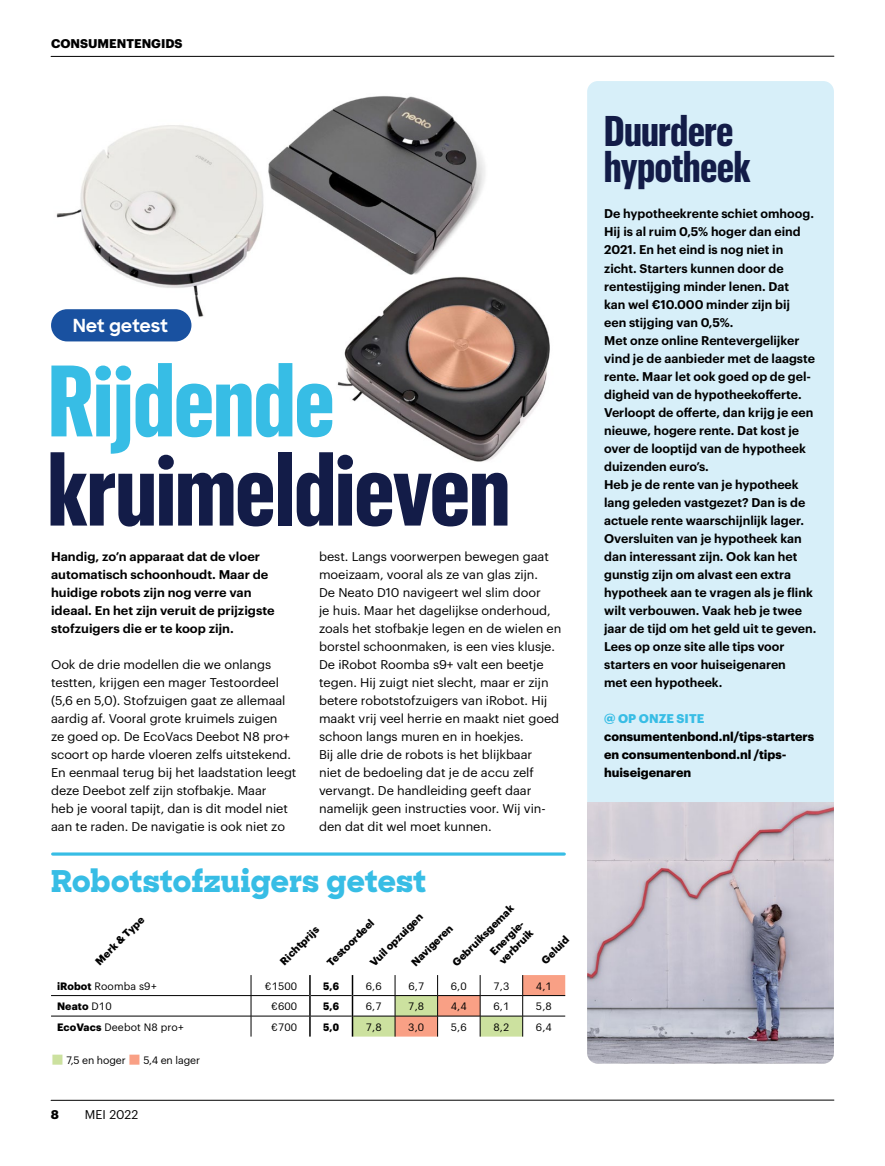
<style>
.page{position:relative;width:885px;height:1166px;background:#fff}
.page>*{position:absolute;margin:0;border:0;box-sizing:border-box;transform-origin:0 0}
.t1{font:700 99px "Graphik X Cond";letter-spacing:-.005em;color:#131c48}
.t2{font:700 99px "Graphik X Cond";letter-spacing:-.005em;color:#37bde5}
.t3{font:700 42px/36px "Graphik X Cond";letter-spacing:-.005em;color:#131c48}
.t4{font:800 30px "Sharp Slab";letter-spacing:-.015em;color:#37bde5}
.t5{font:700 18px "Sharp Sans";letter-spacing:-.015em;color:#fff}
.t6{font:600 12.3px/18px "Graphik";color:#000}
.t7{font:12.3px/18px "Graphik";letter-spacing:-.005em;color:#000}
.t8{font:700 12.3px/18px "Graphik";color:#000}
.t9{font:700 12.3px "Graphik";letter-spacing:.005em;color:#37bde5}
.t10{font:700 10.5px "Graphik";letter-spacing:.01em;color:#000}
.t11{font:10.5px "Graphik";letter-spacing:.01em;color:#000}
.t12{font:10.5px "Graphik";letter-spacing:-.01em;color:#000}
.s1{font-weight:700}
.s2{font-weight:400}
.s3{color:#cce19f}
.s4{color:#f9a085}
</style>
<div class="page">
<hr style="left:51px;top:1099px;width:782px;height:1px;background:#000">
<hr style="left:51px;top:56px;width:782px;height:1px;background:#000">
<img style="left:51px;top:125px;width:198px;height:199px">
<img style="left:249px;top:96px;width:236px;height:176px">
<div style="left:587px;top:81px;width:246px;height:767px;background:#d7eff9;border-radius:11px"></div>
<hr style="left:53px;top:852px;width:511px;height:3px;background:#37bde5">
<img style="left:587px;top:802px;width:246px;height:261px">
<div style="left:51px;top:309px;width:140px;height:32px;background:#1951a0;border-radius:16px"></div>
<hr style="left:51px;top:995px;width:200px;height:1px;background:#000">
<hr style="left:251px;top:995px;width:58px;height:1px;background:#000">
<hr style="left:311px;top:995px;width:41px;height:1px;background:#000">
<hr style="left:51px;top:1015px;width:200px;height:1px;background:#000">
<hr style="left:251px;top:1015px;width:58px;height:1px;background:#000">
<svg style="left:251px;top:975px;width:1px;height:61px"></svg>
<hr style="left:311px;top:1015px;width:41px;height:1px;background:#000">
<hr style="left:309px;top:974px;width:2px;height:21px;background:#000">
<hr style="left:309px;top:995px;width:2px;height:20px;background:#000">
<hr style="left:309px;top:1015px;width:2px;height:21px;background:#000">
<svg style="left:352px;top:975px;width:213px;height:61px"></svg>
<img style="left:337px;top:272px;width:213px;height:190px">
<p class="t8" style="left:51px;top:34px;width:133px">CONSUMENTENGIDS</p>
<h3 class="t5" style="left:73px;top:312px;width:97px">Net getest</h3>
<h1 class="t2" style="left:48px;top:330px;width:288px">Rijdende</h1>
<h1 class="t1" style="left:48px;top:419px;width:464px">kruimeldieven</h1>
<p class="t7" style="left:319px;top:546px;width:244px">best. Langs voorwerpen bewegen gaat moeizaam, vooral als ze van glas zijn.<br>De Neato D10 navigeert wel slim door<br>je huis. Maar het dagelijkse onderhoud, zoals het stofbakje legen en de wielen en borstel schoonmaken, is een vies klusje.<br>De iRobot Roomba s9+ valt een beetje tegen. Hij zuigt niet slecht, maar er zijn betere robotstofzuigers van iRobot. Hij maakt vrij veel herrie en maakt niet goed schoon langs muren en in hoekjes.<br>Bij alle drie de robots is het blijkbaar<br>niet de bedoeling dat je de accu zelf vervangt. De handleiding geeft daar namelijk geen instructies voor. Wij vin&shy;den dat dit wel moet kunnen.</p>
<h3 class="t4" style="left:51px;top:859px;width:376px">Robotstofzuigers getest</h3>
<p class="t10" style="left:91px;top:957px;width:66px;rotate:-45deg">Merk &amp; Type</p>
<p class="t10" style="left:276px;top:957px;width:52px;rotate:-45deg">Richtprijs</p>
<p class="t10" style="left:323px;top:958px;width:63px;rotate:-45deg">Testoordeel</p>
<p class="t6" style="left:51px;top:546px;width:225px">Handig, zo’n apparaat dat de vloer automatisch schoonhoudt. Maar de huidige robots zijn nog verre van ideaal. En het zijn veruit de prijzigste stofzuigers die er te koop zijn.</p>
<p class="t7" style="left:51px;top:654px;width:247px">Ook de drie modellen die we onlangs testten, krijgen een mager Testoordeel (5,6 en 5,0). Stofzuigen gaat ze allemaal aardig af. Vooral grote kruimels zuigen<br>ze goed op. De EcoVacs Deebot N8 pro+ scoort op harde vloeren zelfs uitstekend.<br>En eenmaal terug bij het laadstation leegt deze Deebot zelf zijn stofbakje. Maar<br>heb je vooral tapijt, dan is dit model niet aan te raden. De navigatie is ook niet zo</p>
<p class="t10" style="left:448px;top:958px;width:83px;rotate:-45deg">Gebruiksgemak</p>
<p class="t10" style="left:366px;top:958px;width:71px;rotate:-45deg">Vuil opzuigen</p>
<p class="t10" style="left:407px;top:958px;width:55px;rotate:-45deg">Navigeren</p>
<p class="t10" style="left:486px;top:947px;width:47px;rotate:-45deg">Energie-</p>
<p class="t10" style="left:495px;top:955px;width:45px;rotate:-45deg">verbruik</p>
<p class="t10" style="left:537px;top:955px;width:36px;rotate:-45deg">Geluid</p>
<p class="t11" style="left:57px;top:977px;width:101px"><span class="s1">iRobot</span> Roomba s9+</p>
<p class="t11" style="left:265px;top:977px;width:33px">€1500</p>
<p class="t10" style="left:323px;top:977px;width:17px">5,6</p>
<p class="t11" style="left:366px;top:977px;width:17px">6,6</p>
<p class="t11" style="left:408px;top:977px;width:17px">6,7</p>
<p class="t11" style="left:451px;top:977px;width:17px">6,0</p>
<p class="t11" style="left:493px;top:977px;width:17px">7,3</p>
<p class="t11" style="left:536px;top:977px;width:17px">4,1</p>
<p class="t10" style="left:57px;top:997px;width:56px">Neato <span class="s2">D10</span></p>
<p class="t11" style="left:271px;top:998px;width:27px">€600</p>
<p class="t10" style="left:323px;top:997px;width:17px">5,6</p>
<p class="t11" style="left:366px;top:998px;width:17px">6,7</p>
<p class="t11" style="left:408px;top:998px;width:17px">7,8</p>
<p class="t11" style="left:451px;top:998px;width:17px">4,4</p>
<p class="t11" style="left:493px;top:998px;width:17px">6,1</p>
<p class="t11" style="left:536px;top:998px;width:17px">5,8</p>
<p class="t11" style="left:57px;top:1018px;width:129px"><span class="s1">EcoVacs</span> Deebot N8 pro+</p>
<p class="t11" style="left:271px;top:1018px;width:27px">€700</p>
<p class="t10" style="left:323px;top:1018px;width:17px">5,0</p>
<p class="t11" style="left:366px;top:1018px;width:17px">7,8</p>
<p class="t11" style="left:408px;top:1018px;width:17px">3,0</p>
<p class="t11" style="left:451px;top:1018px;width:17px">5,6</p>
<p class="t11" style="left:493px;top:1018px;width:17px">8,2</p>
<p class="t11" style="left:536px;top:1018px;width:17px">6,4</p>
<p class="t12" style="left:51px;top:1051px;width:150px"><span class="s3">■</span> 7,5 en hoger <span class="s4">■</span> 5,4 en lager</p>
<p class="t8" style="left:51px;top:1104px;width:10px">8</p>
<p class="t7" style="left:85px;top:1104px;width:55px">MEI 2022</p>
<h2 class="t3" style="left:604px;top:110px;width:148px">Duurdere hypotheek</h2>
<p class="t6" style="left:604px;top:204px;width:214px">De hypotheekrente schiet omhoog.<br>Hij is al ruim 0,5% hoger dan eind<br>2021. En het eind is nog niet in zicht. Starters kunnen door de rentestijging minder lenen. Dat<br>kan wel €10.000 minder zijn bij<br>een stijging van 0,5%.<br>Met onze online Rentevergelijker vind je de aanbieder met de laagste rente. Maar let ook goed op de gel&shy;digheid van de hypotheekofferte.<br>Verloopt de offerte, dan krijg je een nieuwe, hogere rente. Dat kost je over de looptijd van de hypotheek duizenden euro’s.<br>Heb je de rente van je hypotheek lang geleden vastgezet? Dan is de actuele rente waarschijnlijk lager.<br>Oversluiten van je hypotheek kan dan interessant zijn. Ook kan het gunstig zijn om alvast een extra hypotheek aan te vragen als je flink wilt verbouwen. Vaak heb je twee jaar de tijd om het geld uit te geven.<br>Lees op onze site alle tips voor starters en voor huiseigenaren<br>met een hypotheek.</p>
<p class="t9" style="left:604px;top:708px;width:102px">@ OP ONZE SITE</p>
<p class="t8" style="left:604px;top:726px;width:212px">consumentenbond.nl/tips-starters en consumentenbond.nl /tips&shy;huiseigenaren</p>
</div>
